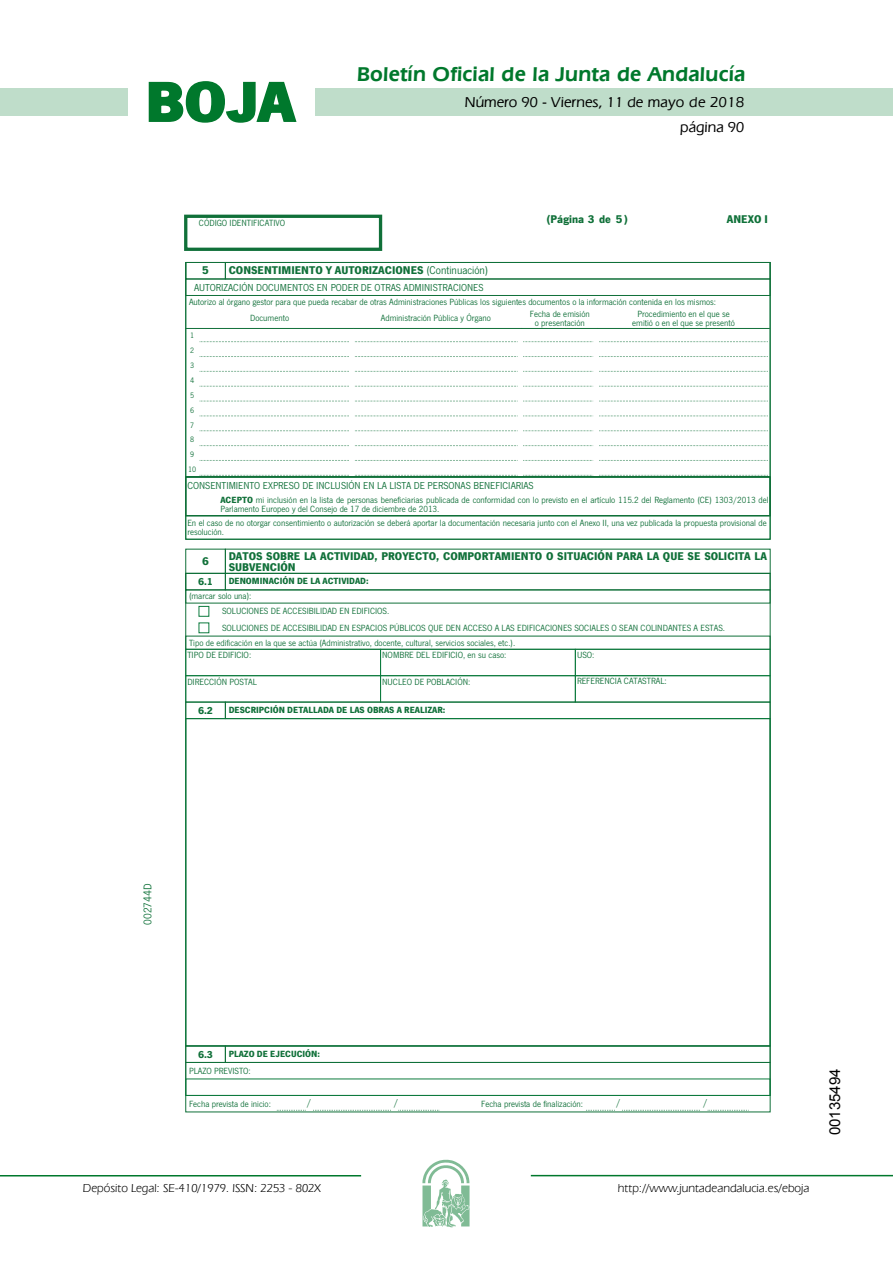
<style>
.page{position:relative;width:893px;height:1263px;background:#fff}
.page>*{position:absolute;margin:0;border:0;box-sizing:border-box;transform-origin:0 0}
.t1{font:700 57.75px "News Got T";color:#00782c;scale:1.14 1}
.t2{font:600 21px "Eras IT Cby BT";letter-spacing:.01em;color:#00782c}
.t3{font:500 15px/24.5px "Eras IT Cby BT";color:#000;text-align:right}
.t4{font:15px "Arial";color:#000}
.t5{font:12px "Eras IT Cby BT";color:#000}
.t6{font:700 11.7px/10.5px "News Got T";color:#107039}
.t7{font:11.7px "News Got T";color:#0f7139}
.t8{font:700 11.7px "News Got T";color:#0f7139}
.t9{font:10.5px "News Got T";color:#107039}
.t10{font:700 10.5px "News Got T";color:#107039}
.t11{font:9.3px/9.3px "News Got T";color:#107039}
.t12{font:700 9.3px "News Got T";color:#107039}
.t13{font:8.1px/14.9px "News Got T";color:#107039}
.s1{color:#0f7139}
.s2{font-weight:400}
.s3{font-weight:700}
</style>
<div class="page">
<div style="left:315px;top:88px;width:577px;height:28px;background:#bfddca"></div>
<div style="left:0;top:88px;width:128px;height:28px;background:#bfddca"></div>
<hr style="left:0;top:1175px;width:361px;height:2px;background:#00782c">
<svg style="left:422px;top:1159px;width:47px;height:68px"></svg>
<hr style="left:531px;top:1175px;width:361px;height:1px;background:#00782c">
<svg style="left:148px;top:81px;width:149px;height:42px"></svg>
<div style="left:184px;top:215px;width:198px;height:36px;border:3px solid #107039"></div>
<svg style="left:185px;top:261px;width:586px;height:279px"></svg>
<div style="left:225px;top:262px;width:545px;height:17px;border:1px solid #107039"></div>
<div style="left:185px;top:279px;width:585px;height:17px;border:1px solid #107039"></div>
<hr style="left:185px;top:328px;width:169px;height:1px;background:#107039">
<hr style="left:353px;top:328px;width:169px;height:1px;background:#107039">
<hr style="left:521px;top:328px;width:77px;height:1px;background:#107039">
<hr style="left:597px;top:328px;width:172px;height:1px;background:#107039">
<svg style="left:200px;top:341px;width:149px;height:1px"></svg>
<svg style="left:355px;top:341px;width:162px;height:1px"></svg>
<svg style="left:523px;top:341px;width:70px;height:1px"></svg>
<svg style="left:599px;top:341px;width:169px;height:1px"></svg>
<svg style="left:200px;top:356px;width:149px;height:1px"></svg>
<svg style="left:355px;top:356px;width:162px;height:1px"></svg>
<svg style="left:523px;top:356px;width:70px;height:1px"></svg>
<svg style="left:599px;top:356px;width:169px;height:1px"></svg>
<svg style="left:200px;top:371px;width:149px;height:1px"></svg>
<svg style="left:355px;top:371px;width:162px;height:1px"></svg>
<svg style="left:523px;top:371px;width:70px;height:1px"></svg>
<svg style="left:599px;top:371px;width:169px;height:1px"></svg>
<svg style="left:200px;top:386px;width:149px;height:1px"></svg>
<svg style="left:355px;top:386px;width:162px;height:1px"></svg>
<svg style="left:523px;top:386px;width:70px;height:1px"></svg>
<svg style="left:599px;top:386px;width:169px;height:1px"></svg>
<svg style="left:200px;top:401px;width:149px;height:1px"></svg>
<svg style="left:355px;top:401px;width:162px;height:1px"></svg>
<svg style="left:523px;top:401px;width:70px;height:1px"></svg>
<svg style="left:599px;top:401px;width:169px;height:1px"></svg>
<svg style="left:200px;top:416px;width:149px;height:1px"></svg>
<svg style="left:355px;top:416px;width:162px;height:1px"></svg>
<svg style="left:523px;top:416px;width:70px;height:1px"></svg>
<svg style="left:599px;top:416px;width:169px;height:1px"></svg>
<svg style="left:200px;top:431px;width:149px;height:1px"></svg>
<svg style="left:355px;top:431px;width:162px;height:1px"></svg>
<svg style="left:523px;top:431px;width:70px;height:1px"></svg>
<svg style="left:599px;top:431px;width:169px;height:1px"></svg>
<svg style="left:200px;top:445px;width:149px;height:1px"></svg>
<svg style="left:355px;top:445px;width:162px;height:1px"></svg>
<svg style="left:523px;top:445px;width:70px;height:1px"></svg>
<svg style="left:599px;top:445px;width:169px;height:1px"></svg>
<svg style="left:200px;top:460px;width:149px;height:1px"></svg>
<svg style="left:355px;top:460px;width:162px;height:1px"></svg>
<svg style="left:523px;top:460px;width:70px;height:1px"></svg>
<svg style="left:599px;top:460px;width:169px;height:1px"></svg>
<svg style="left:185px;top:475px;width:586px;height:42px"></svg>
<div style="left:185px;top:549px;width:41px;height:25px;border:1px solid #107039"></div>
<svg style="left:185px;top:572px;width:586px;height:541px"></svg>
<div style="left:225px;top:573px;width:545px;height:17px;border:1px solid #107039"></div>
<div style="left:199px;top:606px;width:10px;height:10px;background:#fff"></div>
<div style="left:199px;top:606px;width:10px;height:11px;border:1px solid #0d7b3e"></div>
<div style="left:199px;top:623px;width:10px;height:10px;background:#fff"></div>
<div style="left:185px;top:649px;width:196px;height:27px;border:1px solid #0d7b3e"></div>
<div style="left:380px;top:649px;width:195px;height:27px;border:1px solid #0d7b3e"></div>
<div style="left:575px;top:649px;width:195px;height:27px;border:1px solid #0d7b3e"></div>
<div style="left:185px;top:702px;width:41px;height:17px;border:1px solid #107039"></div>
<div style="left:225px;top:702px;width:545px;height:17px;border:1px solid #107039"></div>
<div style="left:185px;top:1045px;width:41px;height:18px;border:1px solid #107039"></div>
<div style="left:225px;top:1045px;width:545px;height:18px;border:1px solid #107039"></div>
<div style="left:185px;top:1062px;width:585px;height:34px;border:1px solid #107039"></div>
<div style="left:185px;top:1079px;width:585px;height:17px;border:1px solid #0d7b3e"></div>
<svg style="left:277px;top:1110px;width:28px;height:1px"></svg>
<svg style="left:313px;top:1110px;width:78px;height:1px"></svg>
<svg style="left:398px;top:1110px;width:41px;height:1px"></svg>
<svg style="left:586px;top:1110px;width:28px;height:1px"></svg>
<svg style="left:622px;top:1110px;width:78px;height:1px"></svg>
<svg style="left:707px;top:1110px;width:41px;height:1px"></svg>
<h1 class="t1" style="left:145px;top:68px;width:133px">BOJA</h1>
<p class="t11" style="left:199px;top:218px;width:88px">CÓDIGO IDENTIFICATIVO</p>
<h2 class="t2" style="left:357px;top:62px;width:390px">Boletín Oficial de la Junta de Andalucía</h2>
<h3 class="t3" style="left:465px;top:90px;width:281px">Número 90 - Viernes, 11 de mayo de 2018 página 90</h3>
<p class="t6" style="left:546px;top:214px;width:83px">(Página <span class="s1">3</span> de )</p>
<p class="t8" style="left:615px;top:213px;width:8px">5</p>
<p class="t8" style="left:726px;top:213px;width:42px">ANEXO I</p>
<p class="t6" style="left:202px;top:265px;width:8px">5</p>
<p class="t6" style="left:229px;top:265px;width:261px">CONSENTIMIENTO Y AUTORIZACIONES <span class="s2">(Continuación)</span></p>
<p class="t9" style="left:194px;top:282px;width:291px">AUTORIZACIÓN DOCUMENTOS EN PODER DE OTRAS ADMINISTRACIONES</p>
<p class="t11" style="left:250px;top:293px;width:467px;line-height:16.5px;text-indent:-61px">Autorizo al órgano gestor para que pueda recabar de otras Administraciones Públicas los siguientes documentos o la información contenida en los mismos:<br>Documento</p>
<p class="t11" style="left:381px;top:314px;width:112px">Administración Pública y Órgano</p>
<p class="t11" style="left:530px;top:309px;width:61px;text-align:center">Fecha de emisión o presentación</p>
<p class="t11" style="left:632px;top:309px;width:104px;text-align:center">Procedimiento en el que se emitió o en el que se presentó</p>
<p class="t13" style="left:188px;top:328px;width:10px">1<br>2<br>3<br>4<br>5<br>6<br>7<br>8<br>9<br>10</p>
<p class="t9" style="left:187px;top:480px;width:348px">CONSENTIMIENTO EXPRESO DE INCLUSIÓN EN LA LISTA DE PERSONAS BENEFICIARIAS</p>
<p class="t11" style="left:220px;top:495px;width:549px"><span class="s3">ACEPTO</span> mi inclusión en la lista de personas beneficiarias publicada de conformidad con lo previsto en el artículo 115.2 del Reglamento (CE) 1303/2013 del<br>Parlamento Europeo y del Consejo de 17 de diciembre de 2013.</p>
<p class="t11" style="left:187px;top:518px;width:581px">En el caso de no otorgar consentimiento o autorización se deberá aportar la documentación necesaria junto con el Anexo II, una vez publicada la propuesta provisional de resolución.</p>
<p class="t6" style="left:202px;top:556px;width:8px">6</p>
<p class="t6" style="left:229px;top:551px;width:539px">DATOS SOBRE LA ACTIVIDAD, PROYECTO, COMPORTAMIENTO O SITUACIÓN PARA LA QUE SE SOLICITA LA<br>SUBVENCIÓN</p>
<p class="t10" style="left:198px;top:576px;width:17px">6.1</p>
<p class="t12" style="left:229px;top:576px;width:141px">DENOMINACIÓN DE LA ACTIVIDAD:</p>
<p class="t11" style="left:222px;top:589px;width:169px;line-height:14.9px;text-indent:-33px">(marcar solo una):<br>SOLUCIONES DE ACCESIBILIDAD EN EDIFICIOS.</p>
<p class="t11" style="left:189px;top:620px;width:537px;line-height:14.7px;text-indent:33px">SOLUCIONES DE ACCESIBILIDAD EN ESPACIOS PÚBLICOS QUE DEN ACCESO A LAS EDIFICACIONES SOCIALES O SEAN COLINDANTES A ESTAS.<br>Tipo de edificación en la que se actúa (Administrativo, docente, cultural, servicios sociales, etc.).</p>
<p class="t11" style="left:187px;top:650px;width:65px">TIPO DE EDIFICIO:</p>
<p class="t11" style="left:382px;top:650px;width:126px">NOMBRE DEL EDIFICIO, en su caso:</p>
<p class="t11" style="left:577px;top:650px;width:19px">USO:</p>
<p class="t11" style="left:187px;top:677px;width:71px">DIRECCIÓN POSTAL</p>
<p class="t11" style="left:382px;top:677px;width:90px">NUCLEO DE POBLACIÓN:</p>
<p class="t11" style="left:577px;top:677px;width:91px">REFERENCIA CATASTRAL:</p>
<p class="t10" style="left:198px;top:705px;width:17px">6.2</p>
<p class="t12" style="left:229px;top:705px;width:218px">DESCRIPCIÓN DETALLADA DE LAS OBRAS A REALIZAR:</p>
<p class="t7" style="left:142px;top:925px;width:43px;rotate:-90deg">002744D</p>
<p class="t10" style="left:198px;top:1049px;width:17px">6.3</p>
<p class="t12" style="left:229px;top:1049px;width:93px">PLAZO DE EJECUCIÓN:</p>
<p class="t11" style="left:189px;top:1066px;width:63px">PLAZO PREVISTO:</p>
<p class="t11" style="left:189px;top:1099px;width:83px">Fecha prevista de inicio:</p>
<p class="t9" style="left:307px;top:1097px;width:6px">/</p>
<p class="t9" style="left:394px;top:1097px;width:6px">/</p>
<p class="t11" style="left:481px;top:1099px;width:103px">Fecha prevista de finalización:</p>
<p class="t9" style="left:616px;top:1097px;width:6px">/</p>
<p class="t9" style="left:703px;top:1097px;width:6px">/</p>
<p class="t5" style="left:83px;top:1181px;width:239px">Depósito Legal: SE-410/1979. ISSN: 2253 - 802X</p>
<p class="t5" style="left:618px;top:1181px;width:193px">http://www.juntadeandalucia.es/eboja</p>
<h3 class="t4" style="left:825px;top:1135px;width:68px;rotate:-90deg">00135494</h3>
</div>
